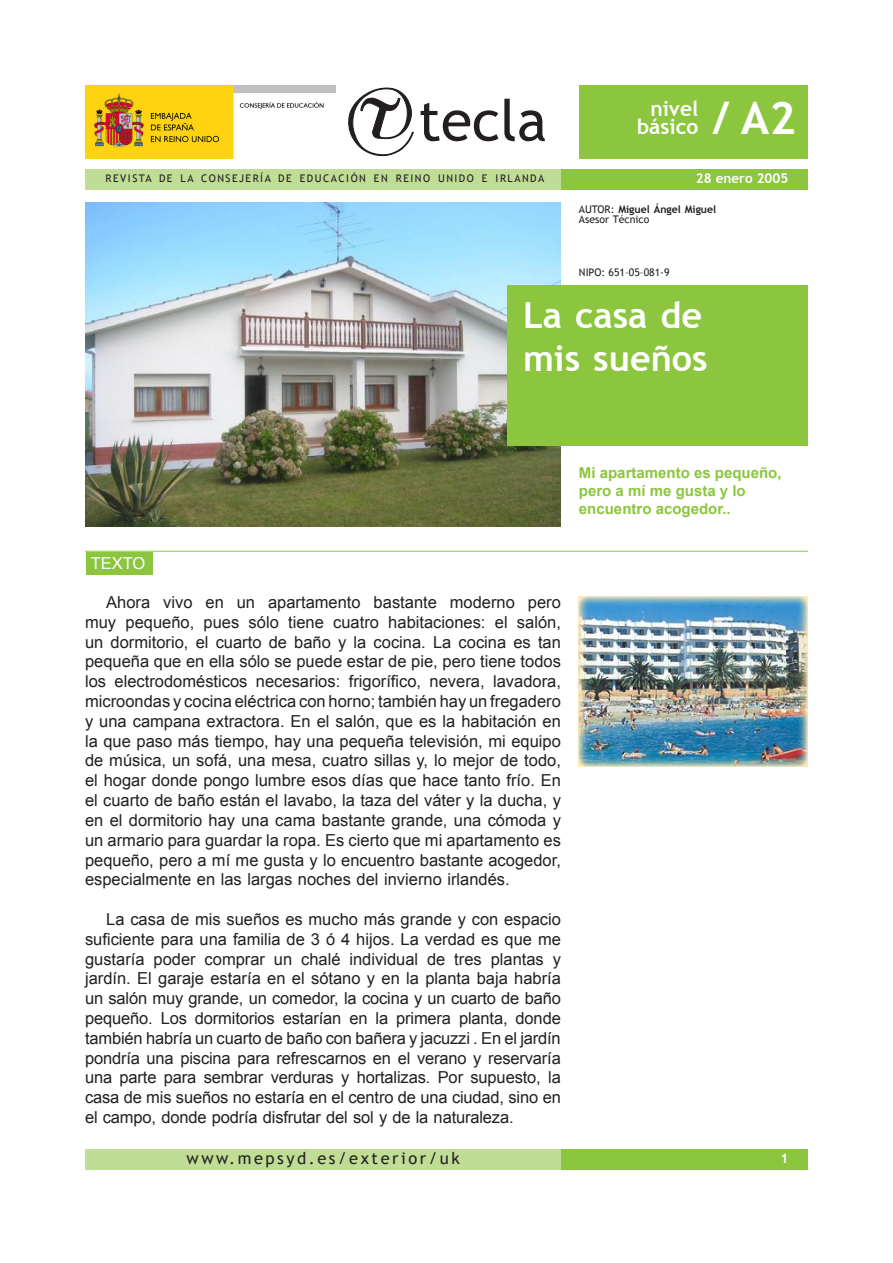
<style>
.page{position:relative;width:893px;height:1263px;background:#fff}
.page>*{position:absolute;margin:0;border:0;box-sizing:border-box;transform-origin:0 0}
.t1{font:700 45px "Trebuchet MS";color:#fff}
.TITULO_GENERAL{font:700 36px "Trebuchet MS";color:#fff}
.t2{font:700 21px "Trebuchet MS";color:#fff}
.t3{font:16.5px/19.8px "Arial";letter-spacing:-.005em;color:#231f20;text-align:justify}
.t4{font:16.5px "Trebuchet MS";letter-spacing:.155em;color:#231f20}
.PARRAFO{font:16.5px "Arial";color:#fff}
.TEXTO_SIMULADO{font:700 15px/18px "Arial";color:#8bc63e}
.t5{font:700 13.5px "Trebuchet MS";color:#fff}
.NOMBRE_AUTOR{font:10.5px "Trebuchet MS";letter-spacing:.14em;color:#231f20}
.NOMBRE_AUTOR-2{font:10.5px "Trebuchet MS";color:#231f20}
.NOMBRE_AUTOR-3{font:700 10.5px "Trebuchet MS";color:#231f20}
.s1{font-weight:400}
</style>
<div class="page">
<div style="left:85px;top:1149px;width:723px;height:20px;background:#8bc63e"></div>
<div style="left:85px;top:1149px;width:476px;height:20px;background:#c0dd95"></div>
<img style="left:85px;top:203px;width:476px;height:323px">
<div style="left:85px;top:169px;width:723px;height:21px;background:#8bc63e"></div>
<div style="left:85px;top:169px;width:476px;height:21px;background:#c0dd95"></div>
<svg style="left:348px;top:87px;width:66px;height:69px"></svg>
<svg style="left:421px;top:103px;width:77px;height:38px"></svg>
<svg style="left:504px;top:99px;width:41px;height:42px"></svg>
<div style="left:579px;top:85px;width:229px;height:73px;background:#8bc63e"></div>
<div style="left:507px;top:285px;width:301px;height:160px;background:#8bc63e"></div>
<div style="left:86px;top:552px;width:66px;height:23px;background:#8bc63e"></div>
<hr style="left:85px;top:551px;width:723px;height:1px;background:#8bc63e">
<img style="left:85px;top:85px;width:250px;height:74px">
<img style="left:579px;top:596px;width:229px;height:171px">
<p class="t2" style="left:650px;top:96px;width:49px">nivel</p>
<p class="t2" style="left:637px;top:114px;width:63px">básico</p>
<p class="t1" style="left:712px;top:90px;width:85px">/ A2</p>
<p class="NOMBRE_AUTOR" style="left:106px;top:173px;width:440px">REVISTA DE LA CONSEJERÍA DE EDUCACIÓN EN REINO UNIDO E IRLANDA</p>
<p class="t5" style="left:696px;top:169px;width:94px">28 enero 2005</p>
<p class="NOMBRE_AUTOR-3" style="left:579px;top:203px;width:139px"><span class="s1">AUTOR:</span> Miguel Ángel Miguel</p>
<p class="NOMBRE_AUTOR-2" style="left:579px;top:214px;width:72px">Asesor Técnico</p>
<p class="NOMBRE_AUTOR-2" style="left:579px;top:266px;width:92px">NIPO: 651–05–081-9</p>
<p class="TITULO_GENERAL" style="left:523px;top:293px;width:180px">La casa de</p>
<p class="TITULO_GENERAL" style="left:523px;top:336px;width:186px">mis sueños</p>
<p class="PARRAFO" style="left:91px;top:552px;width:56px">TEXTO</p>
<p class="t3" style="left:85px;top:592px;width:477px;text-indent:21px">Ahora vivo en un apartamento bastante moderno pero muy pequeño, pues sólo tiene cuatro habitaciones: el salón, un dormitorio, el cuarto de baño y la cocina. La cocina es tan pequeña que en ella sólo se puede estar de pie, pero tiene todos los electrodomésticos necesarios: frigorífico, nevera, lavadora, microondas y cocina eléctrica con horno; también hay un fregadero y una campana extractora. En el salón, que es la habitación en la que paso más tiempo, hay una pequeña televisión, mi equipo de música, un sofá, una mesa, cuatro sillas y, lo mejor de todo, el hogar donde pongo lumbre esos días que hace tanto frío. En el cuarto de baño están el lavabo, la taza del váter y la ducha, y en el dormitorio hay una cama bastante grande, una cómoda y un armario para guardar la ropa. Es cierto que mi apartamento es pequeño, pero a mí me gusta y lo encuentro bastante acogedor, especialmente en las largas noches del invierno irlandés.</p>
<p class="t3" style="left:85px;top:909px;width:477px;text-indent:21px">La casa de mis sueños es mucho más grande y con espacio suficiente para una familia de 3 ó 4 hijos. La verdad es que me gustaría poder comprar un chalé individual de tres plantas y jardín. El garaje estaría en el sótano y en la planta baja habría un salón muy grande, un comedor, la cocina y un cuarto de baño pequeño. Los dormitorios estarían en la primera planta, donde también habría un cuarto de baño con bañera y jacuzzi . En el jardín pondría una piscina para refrescarnos en el verano y reservaría una parte para sembrar verduras y hortalizas. Por supuesto, la casa de mis sueños no estaría en el centro de una ciudad, sino en el campo, donde podría disfrutar del sol y de la naturaleza.</p>
<p class="TEXTO_SIMULADO" style="left:579px;top:464px;width:204px">Mi apartamento es pequeño, pero a mí me gusta y lo encuentro acogedor..</p>
<p class="t4" style="left:187px;top:1148px;width:275px">www.mepsyd.es/exterior/uk</p>
<p class="t5" style="left:780px;top:1149px;width:9px">1</p>
</div>
